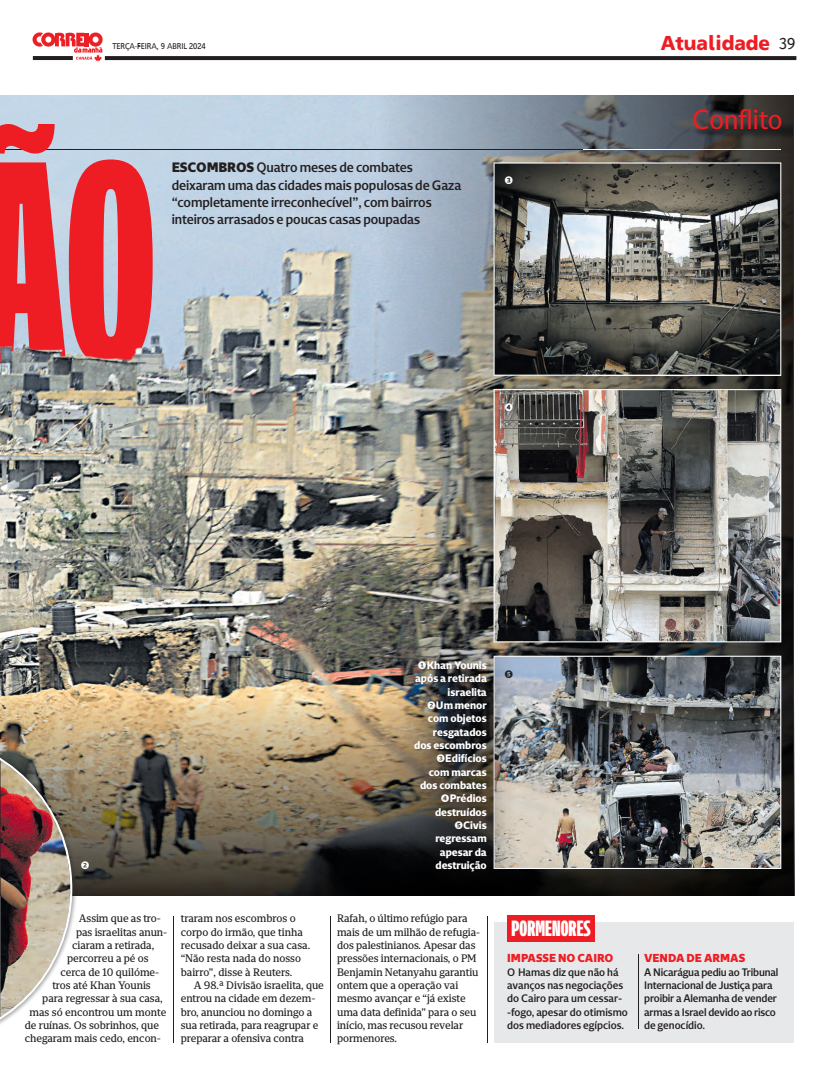
<style>
.page{position:relative;width:828px;height:1080px;background:#fff}
.page>*{position:absolute;margin:0;border:0;box-sizing:border-box;transform-origin:0 0}
.t1{font:500 295.7px "Correio Compact CM";color:#ee1d23}
.t2{font:28.1px "Correio Sans";color:#ee1d23}
.t3{font:700 22.7px "Correio Title CM";color:#fff}
.t4{font:20px "Agan 75";color:#ee1d23;scale:.95 1}
.t5{font:500 14px/17.3px "Correio Sans";letter-spacing:-.005em;color:#231f20}
.t6{font:800 11.9px "Correio Sans";letter-spacing:-.005em;color:#ee1d23}
.t7{font:11.2px/13.3px "Correio Slab";letter-spacing:-.005em;color:#231f20}
.t8{font:500 11.2px/13.3px "Correio Sans";letter-spacing:-.015em;color:#231f20}
.t9{font:800 11.2px/13.3px "Correio Sans";color:#fff;text-align:right}
.t10{font:8.3px "Aan 55";letter-spacing:-.02em;color:#231f20;scale:.91 1}
.s1{font-family:"Talis Regular W00";font-size:19.2px;color:#231f20}
.s2{font-weight:800}
</style>
<div class="page">
<img style="left:1px;top:96px;width:378px;height:602px">
<img style="left:379px;top:96px;width:414px;height:602px">
<div style="left:494px;top:922px;width:299px;height:120px;background:#e7e8e9"></div>
<div style="left:507px;top:915px;width:88px;height:27px;background:#ee1d23"></div>
<hr style="left:638px;top:954px;width:1px;height:75px;background:#231f20">
<hr style="left:174px;top:917px;width:1px;height:126px;background:#231f20">
<hr style="left:330px;top:917px;width:1px;height:126px;background:#231f20">
<hr style="left:487px;top:916px;width:1px;height:127px;background:#231f20">
<svg style="left:494px;top:162px;width:287px;height:214px;background:#61605b"></svg>
<img style="left:494px;top:389px;width:287px;height:253px">
<img style="left:1px;top:698px;width:793px;height:198px">
<img style="left:1px;top:730px;width:76px;height:193px">
<img style="left:531px;top:656px;width:250px;height:213px">
<hr style="left:1px;top:149px;width:582px;height:1px;background:#231f20">
<img style="left:366px;top:618px;width:165px;height:278px">
<img style="left:1px;top:215px;width:190px;height:213px">
<hr style="left:583px;top:149px;width:198px;height:1px;background:#fff">
<hr style="left:583px;top:375px;width:198px;height:1px;background:#fff">
<svg style="left:105px;top:56px;width:691px;height:4px;background:#272324"></svg>
<svg style="left:32px;top:32px;width:71px;height:31px"></svg>
<img style="left:0;top:95px;width:1px;height:801px">
<svg style="left:0;top:698px;width:1px;height:32px"></svg>
<img style="left:0;top:736px;width:72px;height:288px">
<img style="left:0;top:214px;width:1px;height:214px">
<svg style="left:419px;top:661px;width:7px;height:8px"></svg>
<svg style="left:428px;top:701px;width:7px;height:8px"></svg>
<svg style="left:455px;top:821px;width:8px;height:8px"></svg>
<svg style="left:505px;top:670px;width:8px;height:8px"></svg>
<svg style="left:81px;top:861px;width:8px;height:8px"></svg>
<svg style="left:505px;top:177px;width:8px;height:7px"></svg>
<svg style="left:505px;top:403px;width:8px;height:8px"></svg>
<p class="t10" style="left:112px;top:41px;width:104px">TERÇA-FEIRA, 9 ABRIL 2024</p>
<h3 class="t4" style="left:661px;top:31px;width:143px">Atualidade <span class="s1">39</span></h3>
<h1 class="t1" style="left:-24px;top:99px;width:181px">ÃO</h1>
<p class="t5" style="left:172px;top:159px;width:291px"><span class="s2">ESCOMBROS</span> Quatro meses de combates deixaram uma das cidades mais populosas de Gaza “completamente irreconhecível”, com bairros inteiros arrasados e poucas casas poupadas</p>
<h2 class="t2" style="left:692px;top:102px;width:92px">Conflito</h2>
<p class="t9" style="left:414px;top:659px;width:74px">Khan Younis após a retirada israelita<br>Um menor com objetos resgatados dos escombros</p>
<p class="t9" style="left:420px;top:752px;width:68px">✓Edifícios com marcas dos combates</p>
<p class="t9" style="left:435px;top:792px;width:53px">✔Prédios destruídos<br>Civis regressam apesar da destruição</p>
<p class="t7" style="left:79px;top:912px;width:84px">Assim que as tro-</p>
<p class="t7" style="left:76px;top:925px;width:93px">pas israelitas anun-</p>
<p class="t7" style="left:72px;top:939px;width:83px">ciaram a retirada,</p>
<p class="t7" style="left:67px;top:952px;width:83px">percorreu a pé os</p>
<p class="t7" style="left:61px;top:965px;width:100px">cerca de 10 quilóme-</p>
<p class="t7" style="left:52px;top:979px;width:100px">tros até Khan Younis</p>
<p class="t7" style="left:42px;top:992px;width:122px">para regressar à sua casa,</p>
<p class="t7" style="left:30px;top:1005px;width:138px">mas só encontrou um monte</p>
<p class="t7" style="left:25px;top:1019px;width:136px">de ruínas. Os sobrinhos, que</p>
<p class="t7" style="left:25px;top:1032px;width:138px">chegaram mais cedo, encon-</p>
<p class="t7" style="left:181px;top:912px;width:131px">traram nos escombros o corpo do irmão, que tinha recusado deixar a sua casa. “Não resta nada do nosso bairro”, disse à Reuters.</p>
<p class="t7" style="left:181px;top:979px;width:145px;text-indent:13px">A 98.ª Divisão israelita, que entrou na cidade em dezem&shy;bro, anunciou no domingo a sua retirada, para reagrupar e preparar a ofensiva contra</p>
<p class="t7" style="left:337px;top:912px;width:145px">Rafah, o último refúgio para mais de um milhão de refugia&shy;dos palestinianos. Apesar das pressões internacionais, o PM<br>Benjamin Netanyahu garantiu ontem que a operação vai mesmo avançar e “já existe uma data definida” para o seu início, mas recusou revelar pormenores.</p>
<h3 class="t3" style="left:512px;top:916px;width:81px">PORMENORES</h3>
<p class="t6" style="left:507px;top:951px;width:108px">IMPASSE NO CAIRO</p>
<p class="t8" style="left:507px;top:965px;width:122px">O Hamas diz que não há avanços nas negociações do Cairo para um cessar--fogo, apesar do otimismo dos mediadores egípcios.</p>
<p class="t6" style="left:644px;top:951px;width:103px">VENDA DE ARMAS</p>
<p class="t8" style="left:644px;top:965px;width:136px">A Nicarágua pediu ao Tribunal<br>Internacional de Justiça para proibir a Alemanha de vender armas a Israel devido ao risco de genocídio.</p>
</div>
